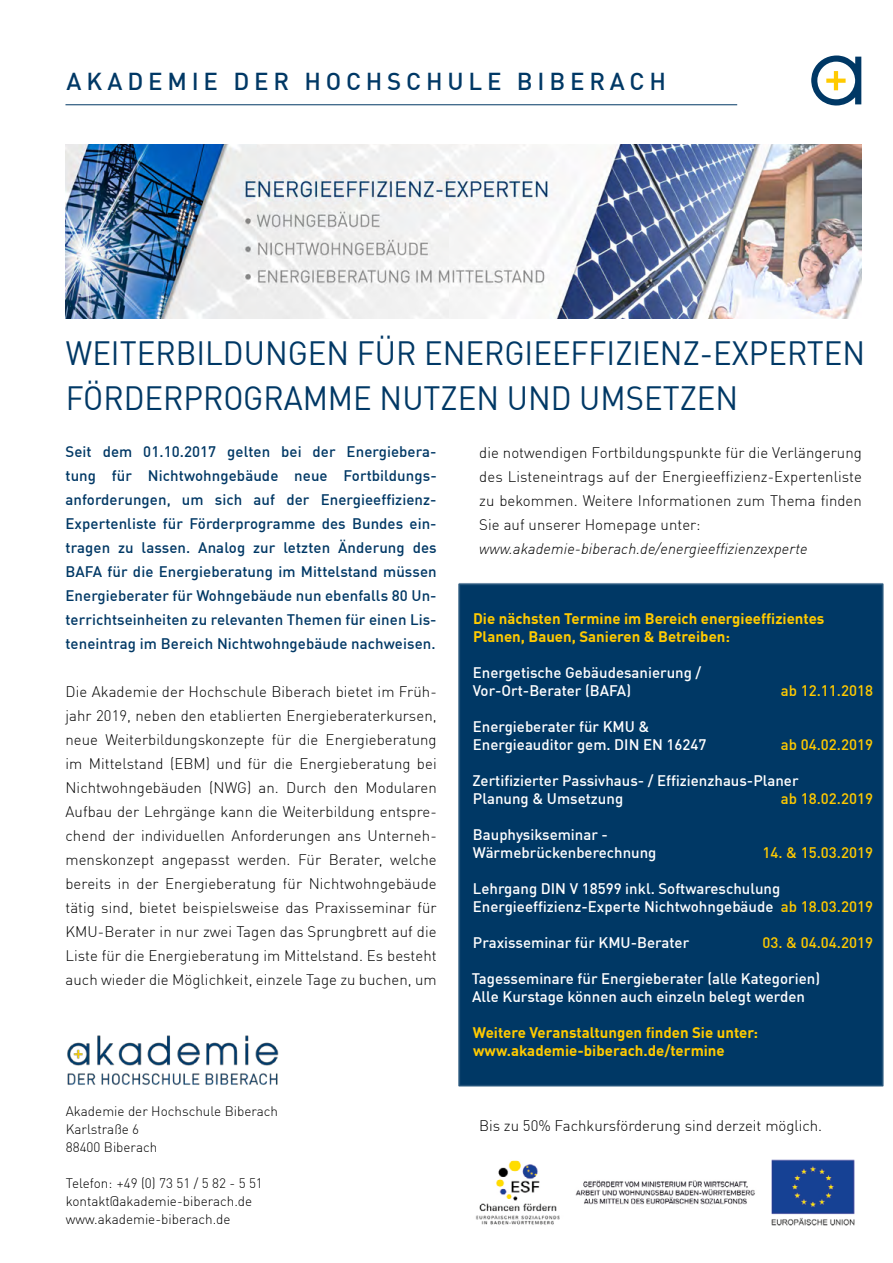
<style>
.page{position:relative;width:893px;height:1263px;background:#fff}
.page>*{position:absolute;margin:0;border:0;box-sizing:border-box;transform-origin:0 0}
.t1{font:33px/45px "DIN";color:#003865;scale:.94 1}
.t2{font:500 24px "DIN";letter-spacing:.2em;color:#003865}
.t3{font:300 15px/24px "DIN";letter-spacing:.005em;color:#000;text-align:justify}
.t4{font:500 15px/24px "DIN";letter-spacing:.005em;color:#003865;text-align:justify}
.t5{font:500 15px/18px "DIN";color:#fff}
.t6{font:700 15px/18px "DIN";color:#ffca00}
.t7{font:500 15px "DIN";color:#ffca00}
.t8{font:italic 300 15px "DIN";letter-spacing:.005em;color:#000}
.t9{font:300 13.5px/18px "DIN";color:#000}
</style>
<div class="page">
<img style="left:65px;top:144px;width:796px;height:175px">
<svg style="left:811px;top:56px;width:50px;height:50px"></svg>
<hr style="left:65px;top:105px;width:672px;height:1px;background:#003865">
<img style="left:67px;top:1035px;width:212px;height:50px">
<div style="left:458px;top:583px;width:426px;height:504px;background:#003865;border:2px solid #003865"></div>
<img style="left:476px;top:1159px;width:379px;height:67px">
<h2 class="t2" style="left:67px;top:66px;width:601px">AKADEMIE DER HOCHSCHULE BIBERACH</h2>
<h1 class="t1" style="left:66px;top:330px;width:852px">WEITERBILDUNGEN FÜR ENERGIEEFFIZIENZ-EXPERTEN<br>FÖRDERPROGRAMME NUTZEN UND UMSETZEN</h1>
<p class="t3" style="left:479px;top:440px;width:384px">die notwendigen Fortbildungspunkte für die Verlängerung des Listeneintrags auf der Energieeffizienz-Expertenliste zu bekommen. Weitere Informationen zum Thema finden Sie auf unserer Homepage unter:</p>
<p class="t8" style="left:479px;top:539px;width:330px">www.akademie-biberach.de/energieeffizienzexperte</p>
<p class="t4" style="left:65px;top:439px;width:373px">Seit dem 01.10.2017 gelten bei der Energiebera&shy;tung für Nichtwohngebäude neue Fortbildungs&shy;anforderungen, um sich auf der Energieeffizienz-Expertenliste für Förderprogramme des Bundes ein&shy;tragen zu lassen. Analog zur letzten Änderung des BAFA für die Energieberatung im Mittelstand müssen Energieberater für Wohngebäude nun ebenfalls 80 Un&shy;terrichtseinheiten zu relevanten Themen für einen Lis&shy;teneintrag im Bereich Nichtwohngebäude nachweisen.</p>
<p class="t3" style="left:65px;top:679px;width:373px">Die Akademie der Hochschule Biberach bietet im Früh&shy;jahr 2019, neben den etablierten Energieberaterkursen, neue Weiterbildungskonzepte für die Energieberatung im Mittelstand (EBM) und für die Energieberatung bei Nichtwohngebäuden (NWG) an. Durch den Modularen Aufbau der Lehrgänge kann die Weiterbildung entspre&shy;chend der individuellen Anforderungen ans Unterneh&shy;menskonzept angepasst werden. Für Berater, welche bereits in der Energieberatung für Nichtwohngebäude tätig sind, bietet beispielsweise das Praxisseminar für KMU-Berater in nur zwei Tagen das Sprungbrett auf die Liste für die Energieberatung im Mittelstand. Es besteht auch wieder die Möglichkeit, einzele Tage zu buchen, um</p>
<p class="t6" style="left:473px;top:609px;width:353px">Die nächsten Termine im Bereich energieeffizientes<br>Planen, Bauen, Sanieren &amp; Betreiben:</p>
<p class="t5" style="left:473px;top:663px;width:230px">Energetische Gebäudesanierung /<br>Vor-Ort-Berater (BAFA)</p>
<p class="t5" style="left:473px;top:717px;width:235px">Energieberater für KMU &amp;<br>Energieauditor gem. DIN EN 16247</p>
<p class="t5" style="left:472px;top:771px;width:328px">Zertifizierter Passivhaus- / Effizienzhaus-Planer<br>Planung &amp; Umsetzung</p>
<p class="t5" style="left:473px;top:825px;width:185px">Bauphysikseminar -<br>Wärmebrückenberechnung</p>
<p class="t5" style="left:473px;top:879px;width:309px">Lehrgang DIN V 18599 inkl. Softwareschulung<br>Energieeffizienz-Experte Nichtwohngebäude</p>
<p class="t5" style="left:473px;top:933px;width:218px">Praxisseminar für KMU-Berater</p>
<p class="t5" style="left:472px;top:969px;width:350px">Tagesseminare für Energieberater (alle Kategorien)<br>Alle Kurstage können auch einzeln belegt werden</p>
<p class="t6" style="left:473px;top:1023px;width:287px">Weitere Veranstaltungen finden Sie unter: www.akademie-biberach.de/termine</p>
<p class="t7" style="left:781px;top:681px;width:94px">ab 12.11.2018</p>
<p class="t7" style="left:781px;top:735px;width:94px">ab 04.02.2019</p>
<p class="t7" style="left:781px;top:789px;width:94px">ab 18.02.2019</p>
<p class="t7" style="left:762px;top:843px;width:112px">14. &amp; 15.03.2019</p>
<p class="t7" style="left:781px;top:897px;width:94px">ab 18.03.2019</p>
<p class="t7" style="left:762px;top:933px;width:112px">03. &amp; 04.04.2019</p>
<p class="t9" style="left:66px;top:1102px;width:214px">Akademie der Hochschule Biberach<br>Karlstraße 6<br>88400 Biberach</p>
<p class="t9" style="left:66px;top:1174px;width:199px">Telefon: +49 (0) 73 51 / 5 82 - 5 51 kontakt@akademie-biberach.de www.akademie-biberach.de</p>
<p class="t3" style="left:479px;top:1113px;width:345px">Bis zu 50% Fachkursförderung sind derzeit möglich.</p>
</div>
